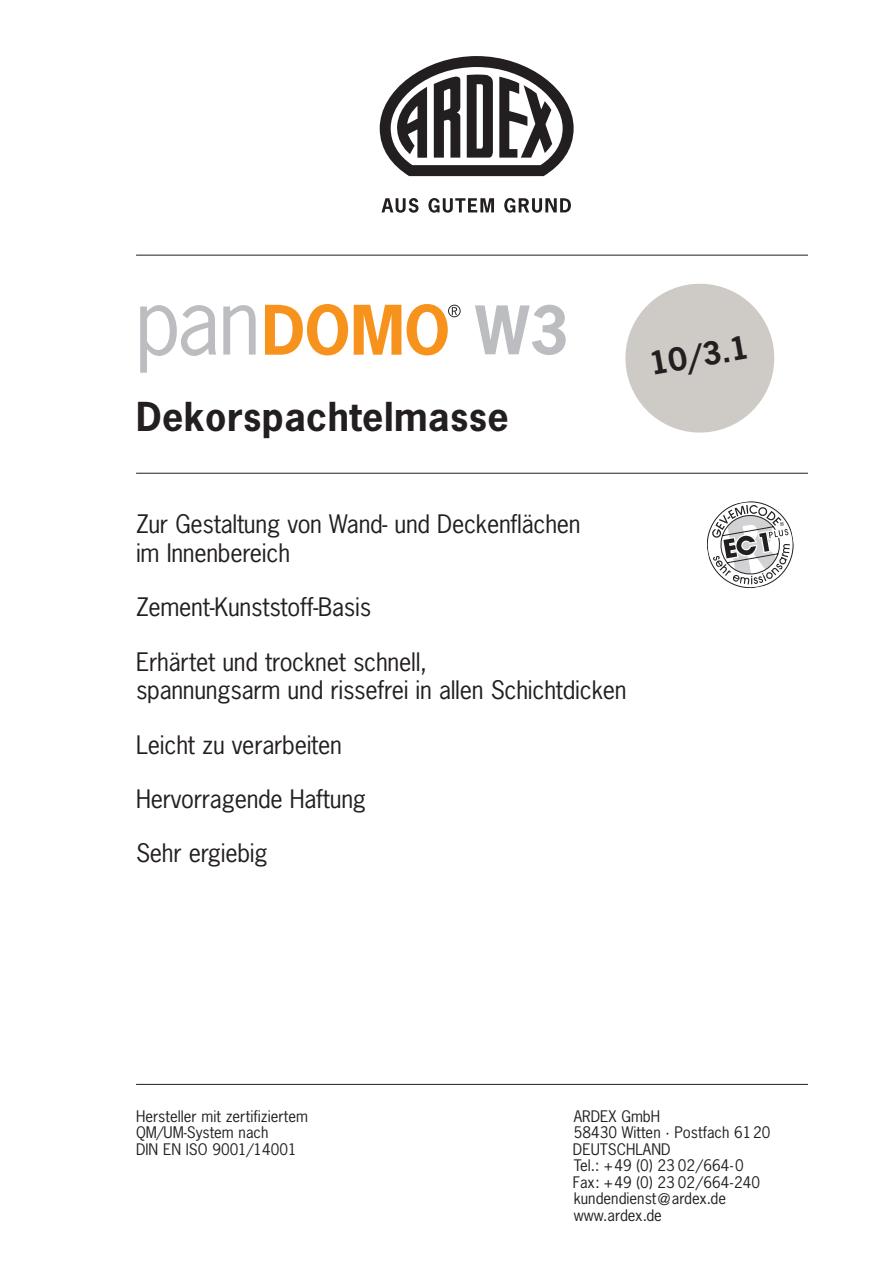
<style>
.page{position:relative;width:893px;height:1263px;background:#fff}
.page>*{position:absolute;margin:0;border:0;box-sizing:border-box;transform-origin:0 0}
.t1{font:700 62.85px "News Gothic";color:#bcbdc0}
.t2{font:700 37.5px "News Gothic";letter-spacing:.01em;color:#231f20}
.t3{font:700 30px "News Gothic Std";color:#231f20}
.t4{font:24px/28.8px "News Gothic";letter-spacing:-.01em;color:#231f20}
.t5{font:15px/16.5px "News Gothic";color:#231f20}
</style>
<div class="page">
<hr style="left:136px;top:1084px;width:672px;height:1px;background:#231f20">
<hr style="left:136px;top:255px;width:672px;height:1px;background:#231f20">
<hr style="left:136px;top:473px;width:672px;height:1px;background:#231f20">
<svg style="left:380px;top:56px;width:194px;height:120px"></svg>
<svg style="left:381px;top:198px;width:38px;height:15px"></svg>
<svg style="left:428px;top:198px;width:66px;height:15px"></svg>
<svg style="left:504px;top:198px;width:67px;height:15px"></svg>
<svg style="left:140px;top:305px;width:76px;height:68px"></svg>
<svg style="left:223px;top:305px;width:33px;height:50px"></svg>
<svg style="left:265px;top:304px;width:83px;height:51px"></svg>
<svg style="left:354px;top:305px;width:47px;height:50px"></svg>
<svg style="left:407px;top:304px;width:54px;height:51px"></svg>
<svg style="left:625px;top:283px;width:150px;height:150px"></svg>
<svg style="left:707px;top:502px;width:86px;height:86px"></svg>
<h1 class="t1" style="left:475px;top:296px;width:94px">W3</h1>
<h2 class="t2" style="left:136px;top:396px;width:374px">Dekorspachtelmasse</h2>
<p class="t3" style="left:647px;top:347px;width:101px;rotate:-10deg">10/3.1</p>
<p class="t4" style="left:136px;top:510px;width:446px">Zur Gestaltung von Wand- und Deckenflächen im Innenbereich</p>
<p class="t4" style="left:136px;top:594px;width:237px">Zement-Kunststoff-Basis</p>
<p class="t4" style="left:136px;top:648px;width:492px">Erhärtet und trocknet schnell,<br>spannungsarm und rissefrei in allen Schichtdicken</p>
<p class="t4" style="left:136px;top:731px;width:207px">Leicht zu verarbeiten</p>
<p class="t4" style="left:136px;top:785px;width:232px">Hervorragende Haftung</p>
<p class="t4" style="left:136px;top:840px;width:133px">Sehr ergiebig</p>
<p class="t5" style="left:136px;top:1108px;width:173px">Hersteller mit zertifiziertem<br>QM/UM-System nach<br>DIN EN ISO 9001/14001</p>
<p class="t5" style="left:573px;top:1108px;width:199px">ARDEX GmbH<br>58430 Witten · Postfach 6120<br>DEUTSCHLAND<br>Tel.: +49 (0) 23 02/664-0<br>Fax: +49 (0) 23 02/664-240 kundendienst@ardex.de www.ardex.de</p>
</div>
